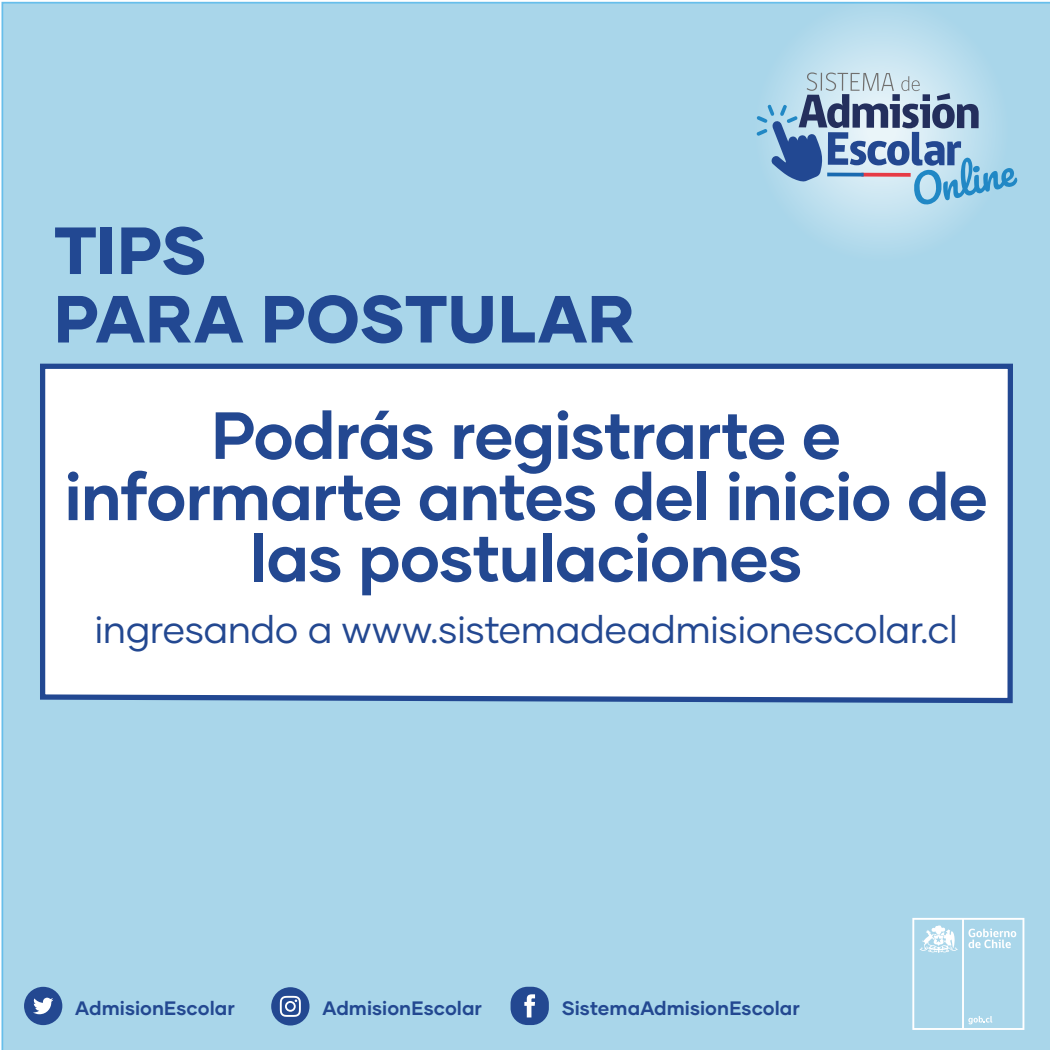
<style>
.page{position:relative;width:1050px;height:1050px;background:#fff}
.page>*{position:absolute;margin:0;border:0;box-sizing:border-box;transform-origin:0 0}
.t1{font:700 66.5px/61.2px "Gilmer";letter-spacing:-.02em;color:#234891;text-align:center}
.t2{font:800 66.5px/68.4px "Gilmer";letter-spacing:.01em;color:#224892}
.t3{font:38.5px "Gilmer";letter-spacing:-.015em;color:#234891}
.t4{font:700 19.43px "Gilmer";color:#234891}
</style>
<div class="page">
<div style="left:1px;top:2px;width:1049px;height:1048px;background:#a9d6ea"></div>
<div style="left:511px;top:987px;width:38px;height:38px;background:#234891;border-radius:17px"></div>
<svg style="left:524px;top:994px;width:11px;height:23px"></svg>
<div style="left:271px;top:987px;width:39px;height:39px;background:#234891;border-radius:50%"></div>
<svg style="left:280px;top:996px;width:21px;height:21px"></svg>
<div style="left:24px;top:987px;width:38px;height:38px;background:#234891;border-radius:50%"></div>
<svg style="left:33px;top:998px;width:20px;height:16px"></svg>
<svg style="left:912px;top:918px;width:112px;height:112px;background:#b5dbec"></svg>
<svg style="left:37px;top:361px;width:979px;height:345px"></svg>
<svg style="left:715px;top:1px;width:332px;height:301px;background:#add8eb"></svg>
<svg style="left:756px;top:72px;width:261px;height:133px;background:#99b9d3"></svg>
<div style="left:710px;top:1041px;width:333px;height:9px;background:#a9d6ea"></div>
<p class="t2" style="left:54px;top:216px;width:582px">TIPS<br>PARA POSTULAR</p>
<p class="t1" style="left:64px;top:405px;width:925px">Podrás registrarte e informarte antes del inicio de las postulaciones</p>
<p class="t3" style="left:95px;top:605px;width:865px">ingresando a www.sistemadeadmisionescolar.cl</p>
<p class="t4" style="left:75px;top:996px;width:161px">AdmisionEscolar</p>
<p class="t4" style="left:322px;top:996px;width:161px">AdmisionEscolar</p>
<p class="t4" style="left:562px;top:996px;width:240px">SistemaAdmisionEscolar</p>
</div>
